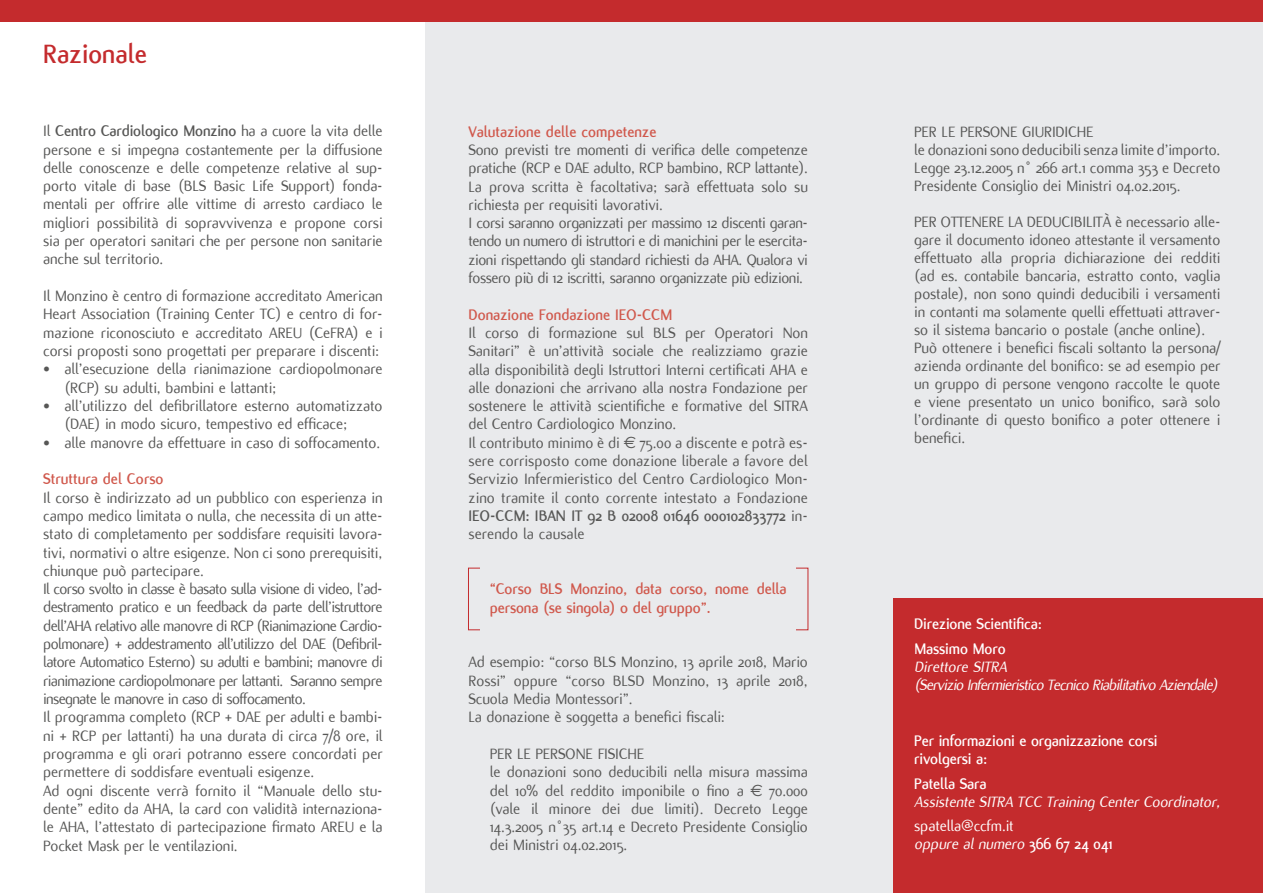
<style>
.page{position:relative;width:1263px;height:893px;background:#fff}
.page>*{position:absolute;margin:0;border:0;box-sizing:border-box;transform-origin:0 0}
.t1{font:700 28.5px "Flux";color:#c42b2d}
.t2{font:16.5px/18.3px "Flux";letter-spacing:-.01em;color:#575756}
.t3{font:16.5px/18.3px "Flux";letter-spacing:-.03em;color:#575756}
.t4{font:700 16.5px/18.3px "Flux";color:#d0584c}
.t5{font:italic 16.5px/18px "Flux";color:#fff}
.t6{font:700 16.5px/25.5px "Flux";letter-spacing:-.01em;color:#fff}
.t7{font:16.5px/18px "Flux";letter-spacing:-.01em;color:#fff}
.s1{font-weight:700}
.s2{font-family:"Euro Sans"}
.s3{font-style:italic}
</style>
<div class="page">
<div style="left:425px;top:0;width:838px;height:893px;background:#e9eaec"></div>
<div style="left:0;top:0;width:1263px;height:21px;background:#c42b2d"></div>
<div style="left:893px;top:599px;width:370px;height:294px;background:#c42b2d"></div>
<h1 class="t1" style="left:43px;top:38px;width:105px">Razionale</h1>
<p class="t2" style="left:43px;top:122px;width:341px;text-align:justify">Il <span class="s1">Centro Cardiologico Monzino</span> ha a cuore la vita delle persone e si impegna costantemente per la diffusione delle conoscenze e delle competenze relative al sup&shy;porto vitale di base (BLS Basic Life Support) fonda&shy;mentali per offrire alle vittime di arresto cardiaco le migliori possibilità di sopravvivenza e propone corsi sia per operatori sanitari che per persone non sanitarie anche sul territorio.</p>
<p class="t2" style="left:43px;top:287px;width:341px;text-align:justify">Il Monzino è centro di formazione accreditato American Heart Association (Training Center TC) e centro di for&shy;mazione riconosciuto e accreditato AREU (CeFRA) e i corsi proposti sono progettati per preparare i discenti:</p>
<p class="t2" style="left:64px;top:360px;width:320px;text-indent:-21px">• all’esecuzione della rianimazione cardiopolmonare (RCP) su adulti, bambini e lattanti;</p>
<p class="t2" style="left:64px;top:397px;width:320px;text-indent:-21px">• all’utilizzo del defibrillatore esterno automatizzato (DAE) in modo sicuro, tempestivo ed efficace;</p>
<p class="t2" style="left:43px;top:433px;width:338px">• alle manovre da effettuare in caso di soffocamento.</p>
<p class="t4" style="left:43px;top:470px;width:122px">Struttura del Corso</p>
<p class="t2" style="left:43px;top:488px;width:341px">Il corso è indirizzato ad un pubblico con esperienza in campo medico limitata o nulla, che necessita di un atte&shy;stato di completamento per soddisfare requisiti lavora&shy;tivi, normativi o altre esigenze. Non ci sono prerequisiti, chiunque può partecipare.<br>Il corso svolto in classe è basato sulla visione di video, l’ad&shy;destramento pratico e un feedback da parte dell’istruttore dell’AHA relativo alle manovre di RCP (Rianimazione Cardio&shy;polmonare) + addestramento all’utilizzo del DAE (Defibril&shy;latore Automatico Esterno) su adulti e bambini; manovre di rianimazione cardiopolmonare per lattanti. Saranno sempre insegnate le manovre in caso di soffocamento.<br>Il programma completo (RCP + DAE per adulti e bambi&shy;ni + RCP per lattanti) ha una durata di circa 7/8 ore, il programma e gli orari potranno essere concordati per permettere di soddisfare eventuali esigenze.<br>Ad ogni discente verrà fornito il “Manuale dello stu&shy;dente” edito da AHA, la card con validità internaziona&shy;le AHA, l’attestato di partecipazione firmato AREU e la Pocket Mask per le ventilazioni.</p>
<p class="t4" style="left:468px;top:122px;width:190px">Valutazione delle competenze</p>
<p class="t3" style="left:468px;top:141px;width:341px">Sono previsti tre momenti di verifica delle competenze pratiche (RCP e DAE adulto, RCP bambino, RCP lattante).<br>La prova scritta è facoltativa; sarà effettuata solo su richiesta per requisiti lavorativi.<br>I corsi saranno organizzati per massimo 12 discenti garan&shy;tendo un numero di istruttori e di manichini per le esercita&shy;zioni rispettando gli standard richiesti da AHA. Qualora vi fossero più di 12 iscritti, saranno organizzate più edizioni.</p>
<p class="t4" style="left:468px;top:305px;width:205px">Donazione Fondazione IEO-CCM</p>
<p class="t2" style="left:468px;top:324px;width:341px">Il corso di formazione sul BLS per Operatori Non Sanitari” è un’attività sociale che realizziamo grazie alla disponibilità degli Istruttori Interni certificati AHA e alle donazioni che arrivano alla nostra Fondazione per sostenere le attività scientifiche e formative del SITRA del Centro Cardiologico Monzino.<br>Il contributo minimo è di <span class="s2">€</span> 75.00 a discente e potrà es&shy;sere corrisposto come donazione liberale a favore del Servizio Infermieristico del Centro Cardiologico Mon&shy;zino tramite il conto corrente intestato a Fondazione <span class="s1">IEO-CCM: IBAN IT 92 B 02008 01646 000102833772</span> in&shy;serendo la causale</p>
<p class="t4" style="left:490px;top:580px;width:298px">“Corso BLS Monzino, data corso, nome della persona (se singola) o del gruppo”.</p>
<p class="t2" style="left:468px;top:653px;width:341px">Ad esempio: “corso BLS Monzino, 13 aprile 2018, Mario Rossi” oppure “corso BLSD Monzino, 13 aprile 2018, Scuola Media Montessori”.<br>La donazione è soggetta a benefici fiscali:</p>
<p class="t2" style="left:490px;top:745px;width:320px">PER LE PERSONE FISICHE<br>le donazioni sono deducibili nella misura massima del 10% del reddito imponibile o fino a <span class="s2">€</span> 70.000 (vale il minore dei due limiti). Decreto Legge 14.3.2005 n°35 art.14 e Decreto Presidente Consiglio dei Ministri 04.02.2015.</p>
<p class="t2" style="left:914px;top:123px;width:308px">PER LE PERSONE GIURIDICHE<br>le donazioni sono deducibili senza limite d’importo.<br>Legge 23.12.2005 n° 266 art.1 comma 353 e Decreto Presidente Consiglio dei Ministri 04.02.2015.</p>
<p class="t2" style="left:914px;top:213px;width:308px">PER OTTENERE LA DEDUCIBILITÀ è necessario alle&shy;gare il documento idoneo attestante il versamento effettuato alla propria dichiarazione dei redditi (ad es. contabile bancaria, estratto conto, vaglia postale), non sono quindi deducibili i versamenti in contanti ma solamente quelli effettuati attraver&shy;so il sistema bancario o postale (anche online).<br>Può ottenere i benefici fiscali soltanto la persona/ azienda ordinante del bonifico: se ad esempio per un gruppo di persone vengono raccolte le quote e viene presentato un unico bonifico, sarà solo l’ordinante di questo bonifico a poter ottenere i benefici.</p>
<p class="t6" style="left:914px;top:611px;width:129px">Direzione Scientifica:<br>Massimo Moro</p>
<p class="t5" style="left:914px;top:658px;width:308px">Direttore SITRA (ServizioInfermieristicoTecnicoRiabilitativoAziendale)</p>
<p class="t6" style="left:914px;top:731px;width:245px;line-height:18px">Per informazioni e organizzazione corsi rivolgersi a:</p>
<p class="t6" style="left:914px;top:771px;width:74px">Patella Sara</p>
<p class="t5" style="left:914px;top:793px;width:311px">Assistente SITRA TCC Training CenterCoordinator,</p>
<p class="t7" style="left:914px;top:817px;width:200px">spatella@ccfm.it<br><span class="s3">oppure al numero</span> <span class="s1">366 67 24 041</span></p>
</div>
